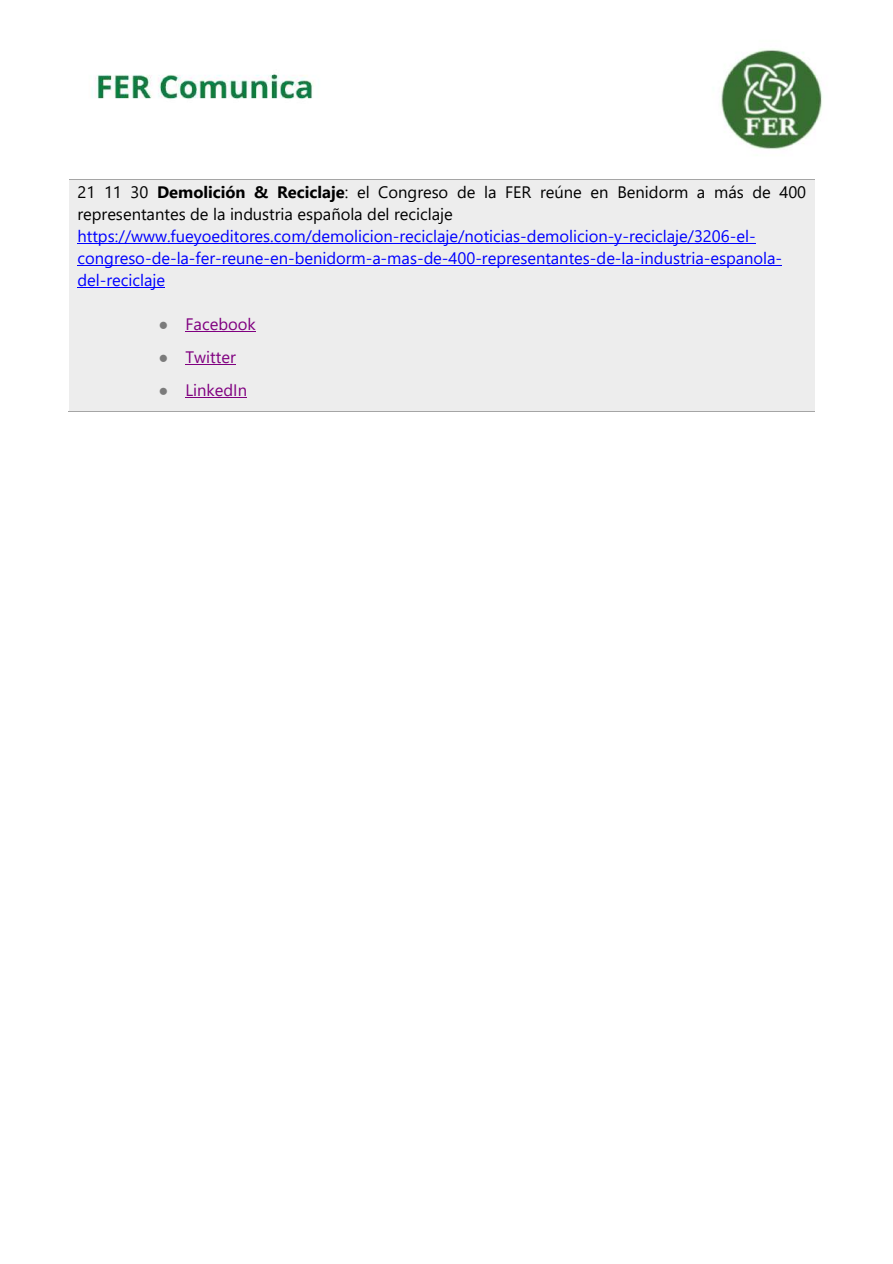
<style>
.page{position:relative;width:893px;height:1264px;background:#fff}
.page>*{position:absolute;margin:0;border:0;box-sizing:border-box;transform-origin:0 0}
.t1{font:16.5px/21.9px "Segoe UI";color:#00f}
.t2{font:16.5px/21.9px "Segoe UI";color:#000}
.t3{font:16.5px "Segoe UI";color:#800080}
.s1{font-weight:700}
.s2{color:#7b7b7b}
.s3{font-family:"Arial";color:#7b7b7b}
</style>
<div class="page">
<img style="left:92px;top:49px;width:730px;height:101px">
<div style="left:83px;top:104px;width:213px;height:43px;background:#fff"></div>
<div style="left:69px;top:180px;width:745px;height:230px;background:#ededed"></div>
<hr style="left:77px;top:243px;width:678px;height:1px;background:#00f">
<hr style="left:77px;top:265px;width:705px;height:1px;background:#00f">
<hr style="left:77px;top:287px;width:88px;height:1px;background:#00f">
<hr style="left:185px;top:331px;width:70px;height:1px;background:#800080">
<hr style="left:185px;top:364px;width:50px;height:1px;background:#800080">
<hr style="left:185px;top:397px;width:62px;height:1px;background:#800080">
<hr style="left:69px;top:179px;width:745px;height:1px;background:#a5a5a5">
<hr style="left:68px;top:410px;width:746px;height:1px;background:#a5a5a5">
<p class="t2" style="left:77px;top:180px;width:730px">21 11 30 <span class="s1">Demolición &amp; Reciclaje</span>: el Congreso de la FER reúne en Benidorm a más de 400 representantes de la industria española del reciclaje</p>
<p class="t1" style="left:77px;top:224px;width:706px">https://www.fueyoeditores.com/demolicion-reciclaje/noticias-demolicion-y-reciclaje/3206-el&shy;congreso-de-la-fer-reune-en-benidorm-a-mas-de-400-representantes-de-la-industria-espanola&shy;del-reciclaje</p>
<p class="t3" style="left:158px;top:312px;width:99px"><span class="s2">●</span> Facebook</p>
<p class="t3" style="left:158px;top:345px;width:79px"><span class="s2">●</span> Twitter</p>
<p class="t3" style="left:158px;top:378px;width:90px"><span class="s3">●</span> LinkedIn</p>
</div>
